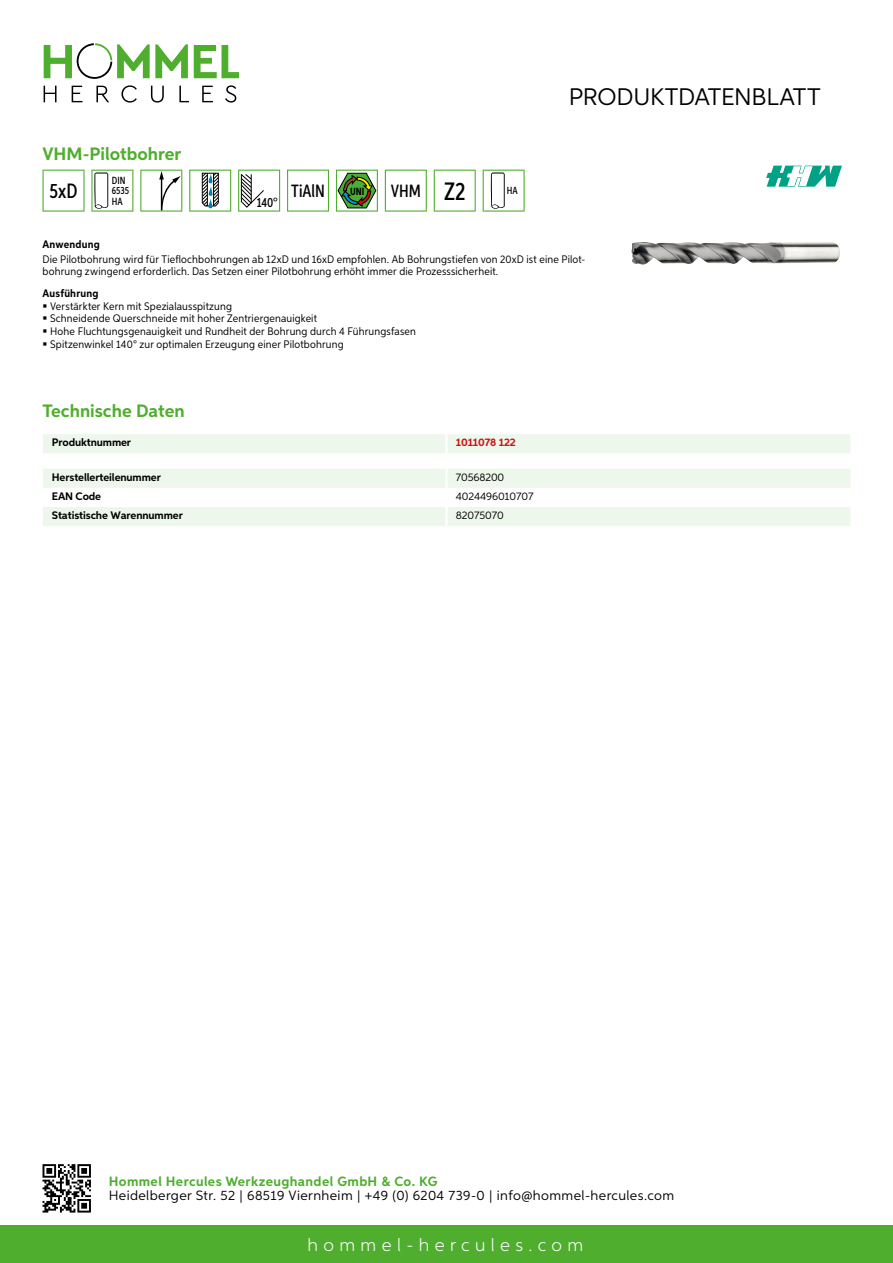
<style>
.page{position:relative;width:893px;height:1263px;background:#fff}
.page>*{position:absolute;margin:0;border:0;box-sizing:border-box;transform-origin:0 0}
.t1{font:24px "Aspira";letter-spacing:-.01em;color:#000}
.t2{font:500 20.7px "Aspira XX Nar";color:#000}
.t3{font:700 18px "Aspira";color:#50ae2f}
.t4{font:300 18px "Aspira";letter-spacing:.3em;color:#fff}
.t5{font:500 17.85px "Aspira XX Nar";color:#000}
.t6{font:13.5px "Aspira";letter-spacing:.03em;color:#000}
.t7{font:700 13.5px "Aspira";letter-spacing:.03em;color:#50ae2f}
.t8{font:500 13.35px "Aspira XX Nar";color:#000}
.t9{font:10.95px/12.8px "Aspira Nar";letter-spacing:.015em;color:#000}
.t10{font:700 10.95px "Aspira";letter-spacing:-.01em;color:#000}
.t11{font:10.95px "Aspira";letter-spacing:-.01em;color:#000}
.t12{font:700 10.95px "Aspira Nar";letter-spacing:.02em;color:#000}
.t13{font:700 10.95px "Aspira";letter-spacing:-.01em;color:#cd1013}
.t14{font:500 10.35px/10.4px "Aspira XX Nar";color:#000}
.t15{font:700 10.35px "Aspira XX Nar";color:#000}
.s1{font-size:25.2px}
</style>
<div class="page">
<div style="left:0;top:1226px;width:893px;height:37px;background:#50ae2f"></div>
<svg style="left:43px;top:1164px;width:48px;height:48px"></svg>
<svg style="left:194px;top:45px;width:45px;height:33px"></svg>
<svg style="left:44px;top:43px;width:144px;height:36px"></svg>
<svg style="left:44px;top:86px;width:13px;height:16px"></svg>
<svg style="left:72px;top:86px;width:10px;height:16px"></svg>
<svg style="left:96px;top:86px;width:13px;height:16px"></svg>
<svg style="left:121px;top:85px;width:16px;height:18px"></svg>
<svg style="left:151px;top:86px;width:13px;height:17px"></svg>
<svg style="left:179px;top:86px;width:10px;height:16px"></svg>
<svg style="left:202px;top:86px;width:11px;height:16px"></svg>
<svg style="left:225px;top:85px;width:11px;height:18px"></svg>
<div style="left:43px;top:434px;width:807px;height:19px;background:#eef7eb"></div>
<hr style="left:445px;top:434px;width:3px;height:19px;background:#fff">
<svg style="left:43px;top:469px;width:807px;height:57px"></svg>
<hr style="left:445px;top:507px;width:3px;height:19px;background:#fff">
<svg style="left:43px;top:170px;width:42px;height:42px"></svg>
<svg style="left:91px;top:170px;width:42px;height:42px"></svg>
<svg style="left:140px;top:170px;width:42px;height:42px"></svg>
<svg style="left:189px;top:170px;width:42px;height:42px"></svg>
<svg style="left:238px;top:170px;width:42px;height:42px"></svg>
<svg style="left:287px;top:170px;width:42px;height:42px"></svg>
<svg style="left:336px;top:170px;width:42px;height:42px"></svg>
<svg style="left:385px;top:170px;width:42px;height:42px"></svg>
<svg style="left:434px;top:170px;width:42px;height:42px"></svg>
<svg style="left:483px;top:170px;width:42px;height:42px"></svg>
<img style="left:631px;top:242px;width:24px;height:23px">
<svg style="left:766px;top:166px;width:76px;height:21px"></svg>
<h3 class="t3" style="left:43px;top:142px;width:140px">VHM-Pilotbohrer</h3>
<h2 class="t2" style="left:50px;top:178px;width:29px">5xD</h2>
<p class="t14" style="left:112px;top:175px;width:19px">DIN<br>6535<br>HA</p>
<p class="t8" style="left:257px;top:195px;width:22px">140°</p>
<h3 class="t5" style="left:291px;top:180px;width:35px">TiAlN</h3>
<p class="t15" style="left:350px;top:185px;width:16px">UNI</p>
<h3 class="t5" style="left:391px;top:180px;width:76px">VHM <span class="s1">Z2</span></h3>
<p class="t14" style="left:507px;top:186px;width:12px">HA</p>
<h1 class="t1" style="left:569px;top:82px;width:253px">Produktdatenblatt</h1>
<p class="t12" style="left:43px;top:237px;width:59px">Anwendung</p>
<p class="t9" style="left:43px;top:253px;width:544px;line-height:12px">Die Pilotbohrung wird für Tieflochbohrungen ab 12xD und 16xD empfohlen. Ab Bohrungstiefen von 20xD ist eine Pilot&shy;bohrung zwingend erforderlich. Das Setzen einer Pilotbohrung erhöht immer die Prozesssicherheit.</p>
<p class="t12" style="left:43px;top:286px;width:58px">Ausführung</p>
<p class="t9" style="left:50px;top:299px;width:367px">Verstärkter Kern mit Spezialausspitzung<br>Schneidende Querschneide mit hoher Zentriergenauigkeit<br>Hohe Fluchtungsgenauigkeit und Rundheit der Bohrung durch 4 Führungsfasen Spitzenwinkel 140° zur optimalen Erzeugung einer Pilotbohrung</p>
<h3 class="t3" style="left:43px;top:400px;width:144px">Technische Daten</h3>
<p class="t10" style="left:52px;top:436px;width:81px">Produktnummer</p>
<p class="t13" style="left:456px;top:436px;width:62px">1011078 122</p>
<p class="t10" style="left:52px;top:470px;width:111px">Herstellerteilenummer</p>
<p class="t11" style="left:456px;top:470px;width:50px">70568200</p>
<p class="t10" style="left:52px;top:489px;width:51px">EAN Code</p>
<p class="t11" style="left:456px;top:489px;width:79px">4024496010707</p>
<p class="t10" style="left:52px;top:508px;width:132px">Statistische Warennummer</p>
<p class="t11" style="left:456px;top:508px;width:49px">82075070</p>
<p class="t7" style="left:109px;top:1172px;width:330px">Hommel Hercules Werkzeughandel GmbH &amp; Co. KG</p>
<p class="t6" style="left:109px;top:1187px;width:567px">Heidelberger Str. 52 | 68519 Viernheim | +49 (0) 6204 739-0 | info@hommel-hercules.com</p>
<h3 class="t4" style="left:307px;top:1234px;width:277px">hommel-hercules.com</h3>
</div>
